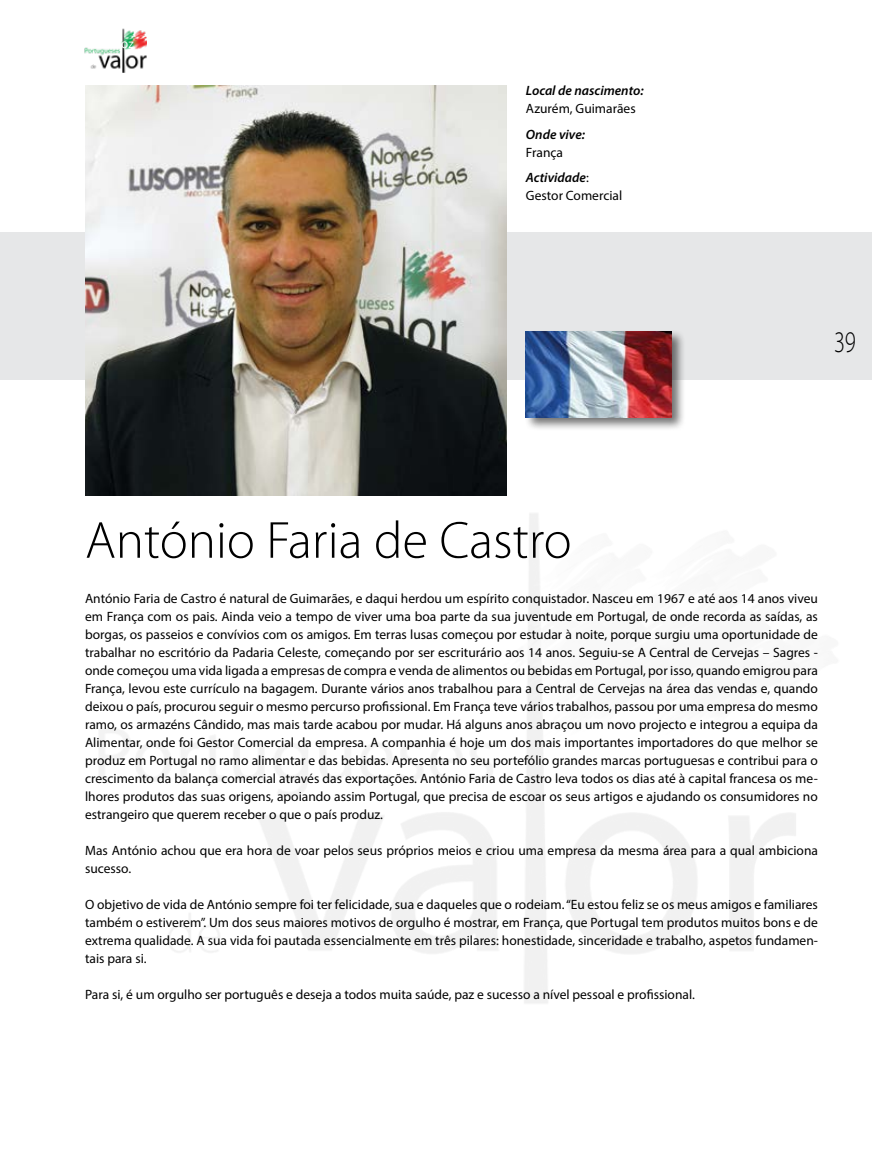
<style>
.page{position:relative;width:872px;height:1170px;background:#fff}
.page>*{position:absolute;margin:0;border:0;box-sizing:border-box;transform-origin:0 0}
.t1{font:300 52.5px "Myriad Pro";color:#000}
.t2{font:300 30px "Myriad Pro";color:#000;scale:.75 1}
.t3{font:13.5px/18px "Myriad Pro";color:#000;text-align:justify}
.t4{font:italic 600 13.5px/25.5px "Myriad Pro";color:#000}
.s1{font-weight:400;font-style:normal}
</style>
<div class="page">
<div style="left:0;top:233px;width:872px;height:147px;background:#e6e7e8"></div>
<img style="left:84px;top:28px;width:62px;height:44px">
<img style="left:85px;top:495px;width:711px;height:508px">
<div style="left:524px;top:329px;width:162px;height:102px;background:#000;opacity:.55"></div>
<img style="left:526px;top:331px;width:145px;height:86px">
<img style="left:85px;top:85px;width:422px;height:410px">
<p class="t4" style="left:526px;top:78px;width:119px">Local de nascimento:</p>
<p class="t3" style="left:526px;top:99px;width:111px">Azurém, Guimarães</p>
<p class="t4" style="left:526px;top:121px;width:61px">Onde vive:</p>
<p class="t4" style="left:526px;top:139px;width:64px"><span class="s1">França<br></span>Actividade<span class="s1">:</span></p>
<p class="t3" style="left:526px;top:186px;width:98px">Gestor Comercial</p>
<h2 class="t2" style="left:834px;top:326px;width:31px">39</h2>
<h1 class="t1" style="left:85px;top:511px;width:488px">António Faria de Castro</h1>
<p class="t3" style="left:85px;top:589px;width:734px">António Faria de Castro é natural de Guimarães, e daqui herdou um espírito conquistador. Nasceu em 1967 e até aos 14 anos viveu em França com os pais. Ainda veio a tempo de viver uma boa parte da sua juventude em Portugal, de onde recorda as saídas, as borgas, os passeios e convívios com os amigos. Em terras lusas começou por estudar à noite, porque surgiu uma oportunidade de trabalhar no escritório da Padaria Celeste, começando por ser escriturário aos 14 anos. Seguiu-se A Central de Cervejas – Sagres - onde começou uma vida ligada a empresas de compra e venda de alimentos ou bebidas em Portugal, por isso, quando emigrou para França, levou este currículo na bagagem. Durante vários anos trabalhou para a Central de Cervejas na área das vendas e, quando deixou o país, procurou seguir o mesmo percurso profissional. Em França teve vários trabalhos, passou por uma empresa do mesmo ramo, os armazéns Cândido, mas mais tarde acabou por mudar. Há alguns anos abraçou um novo projecto e integrou a equipa da Alimentar, onde foi Gestor Comercial da empresa. A companhia é hoje um dos mais importantes importadores do que melhor se produz em Portugal no ramo alimentar e das bebidas. Apresenta no seu portefólio grandes marcas portuguesas e contribui para o crescimento da balança comercial através das exportações. António Faria de Castro leva todos os dias até à capital francesa os me&shy;lhores produtos das suas origens, apoiando assim Portugal, que precisa de escoar os seus artigos e ajudando os consumidores no estrangeiro que querem receber o que o país produz.</p>
<p class="t3" style="left:85px;top:841px;width:734px">Mas António achou que era hora de voar pelos seus próprios meios e criou uma empresa da mesma área para a qual ambiciona sucesso.</p>
<p class="t3" style="left:85px;top:895px;width:734px">O objetivo de vida de António sempre foi ter felicidade, sua e daqueles que o rodeiam. “Eu estou feliz se os meus amigos e familiares também o estiverem”. Um dos seus maiores motivos de orgulho é mostrar, em França, que Portugal tem produtos muitos bons e de extrema qualidade. A sua vida foi pautada essencialmente em três pilares: honestidade, sinceridade e trabalho, aspetos fundamen&shy;tais para si.</p>
<p class="t3" style="left:85px;top:985px;width:611px">Para si, é um orgulho ser português e deseja a todos muita saúde, paz e sucesso a nível pessoal e profissional.</p>
</div>
